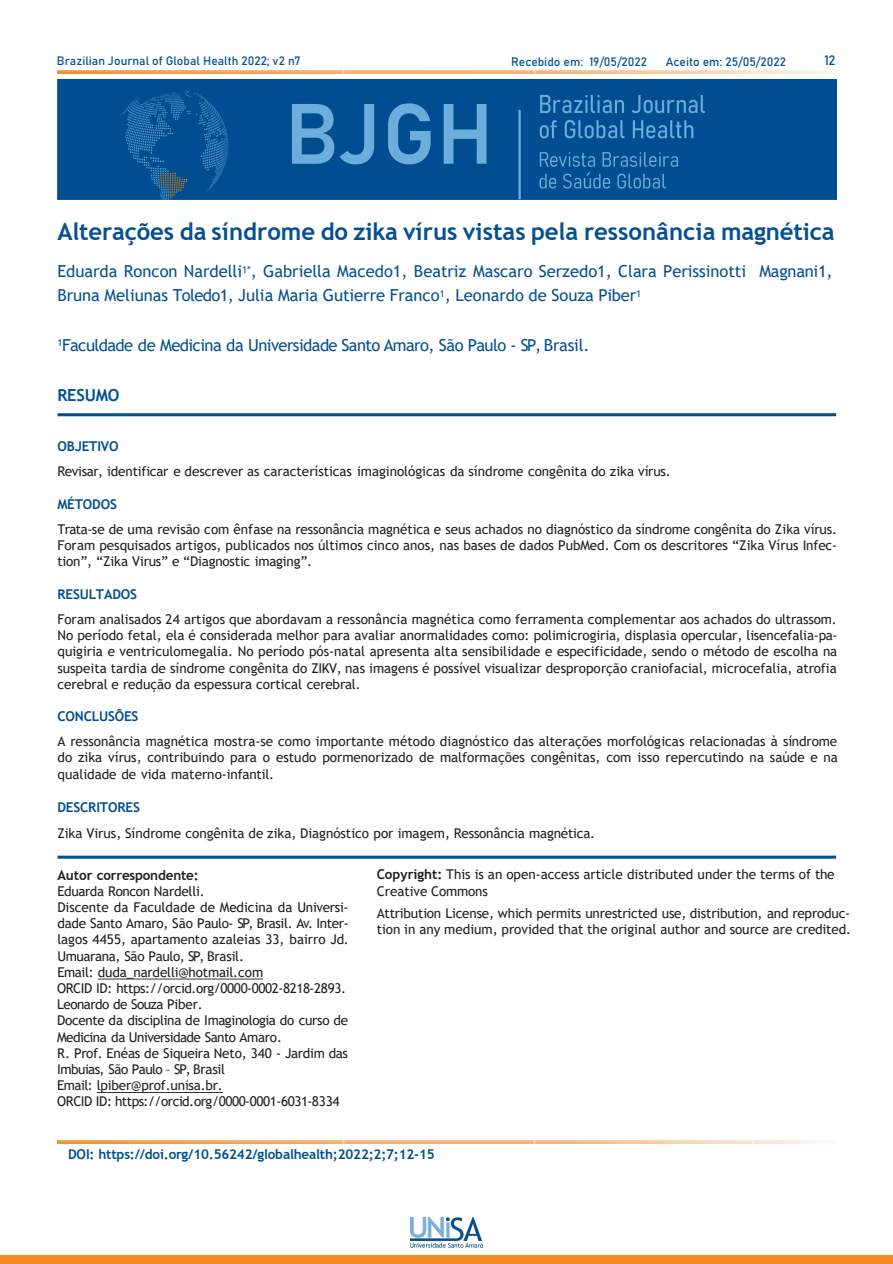
<style>
.page{position:relative;width:893px;height:1264px;background:#fff}
.page>*{position:absolute;margin:0;border:0;box-sizing:border-box;transform-origin:0 0}
.t1{font:700 24px "Trebuchet MS";color:#055090}
.t2{font:16.5px/24px "Trebuchet MS";letter-spacing:-.005em;color:#055090}
.t3{font:16.5px "Trebuchet MS";letter-spacing:-.035em;color:#055090}
.t4{font:700 16.5px "Trebuchet MS";letter-spacing:-.015em;color:#01508e}
.t5{font:13.5px/16.2px "Trebuchet MS";letter-spacing:-.01em;color:#231f20;text-align:justify}
.t6{font:13.5px/16.2px "Trebuchet MS";letter-spacing:-.03em;color:#231f20}
.t7{font:700 13.5px "Trebuchet MS";letter-spacing:-.015em;color:#01508e}
.t8{font:700 13.5px "Trebuchet MS";letter-spacing:-.015em;color:#231f20}
.t9{font:700 13.5px "Trebuchet MS";letter-spacing:-.01em;color:#01508d}
.t10{font:13.5px "Bahnschrift";color:#01508e}
.t11{font:12px "Bahnschrift";color:#055090}
.s1{font-weight:700}
</style>
<div class="page">
<img style="left:57px;top:71px;width:771px;height:2px">
<div style="left:0;top:1254px;width:892px;height:9px;background:#f18d20"></div>
<img style="left:410px;top:1217px;width:73px;height:30px">
<svg style="left:98px;top:978px;width:165px;height:1px"></svg>
<hr style="left:58px;top:855px;width:778px;height:3px;background:#01508e">
<hr style="left:58px;top:413px;width:778px;height:3px;background:#01508e">
<img style="left:57px;top:79px;width:779px;height:120px">
<img style="left:57px;top:1140px;width:771px;height:3px">
<p class="t11" style="left:57px;top:52px;width:245px">Brazilian Journal of Global Health 2022; v2 n7</p>
<p class="t10" style="left:824px;top:50px;width:13px">12</p>
<p class="t11" style="left:511px;top:53px;width:138px">Recebido em: 19/05/2022</p>
<p class="t11" style="left:665px;top:53px;width:121px">Aceito em: 25/05/2022</p>
<p class="t1" style="left:57px;top:216px;width:778px">Alterações da síndrome do zika vírus vistas pela ressonância magnética</p>
<p class="t2" style="left:57px;top:259px;width:776px">Eduarda Roncon Nardelli<sup>1*</sup>, Gabriella Macedo1, Beatriz Mascaro Serzedo1, Clara Perissinotti Magnani1,<br>Bruna Meliunas Toledo1, Julia Maria Gutierre Franco<sup>1</sup>, Leonardo de Souza Piber<sup>1</sup></p>
<p class="t3" style="left:57px;top:334px;width:533px"><sup>1</sup>Faculdade de Medicina da Universidade Santo Amaro, São Paulo - SP, Brasil.</p>
<p class="t4" style="left:57px;top:385px;width:64px">RESUMO</p>
<p class="t9" style="left:57px;top:438px;width:63px">OBJETIVO</p>
<p class="t5" style="left:57px;top:463px;width:614px">Revisar, identificar e descrever as características imaginológicas da síndrome congênita do zika vírus.</p>
<p class="t7" style="left:57px;top:495px;width:61px">MÉTODOS</p>
<p class="t5" style="left:57px;top:521px;width:781px">Trata-se de uma revisão com ênfase na ressonância magnética e seus achados no diagnóstico da síndrome congênita do Zika vírus.<br>Foram pesquisados artigos, publicados nos últimos cinco anos, nas bases de dados PubMed. Com os descritores “Zika Vírus Infec&shy;tion”, “Zika Virus” e “Diagnostic imaging”.</p>
<p class="t7" style="left:57px;top:585px;width:81px">RESULTADOS</p>
<p class="t5" style="left:57px;top:611px;width:781px">Foram analisados 24 artigos que abordavam a ressonância magnética como ferramenta complementar aos achados do ultrassom.<br>No período fetal, ela é considerada melhor para avaliar anormalidades como: polimicrogiria, displasia opercular, lisencefalia-pa&shy;quigiria e ventriculomegalia. No período pós-natal apresenta alta sensibilidade e especificidade, sendo o método de escolha na suspeita tardia de síndrome congênita do ZIKV, nas imagens é possível visualizar desproporção craniofacial, microcefalia, atrofia cerebral e redução da espessura cortical cerebral.</p>
<p class="t7" style="left:57px;top:708px;width:83px">CONCLUSÕES</p>
<p class="t5" style="left:57px;top:732px;width:781px">A ressonância magnética mostra-se como importante método diagnóstico das alterações morfológicas relacionadas à síndrome do zika vírus, contribuindo para o estudo pormenorizado de malformações congênitas, com isso repercutindo na saúde e na qualidade de vida materno-infantil.</p>
<p class="t7" style="left:57px;top:799px;width:84px">DESCRITORES</p>
<p class="t5" style="left:57px;top:824px;width:539px">Zika Virus, Síndrome congênita de zika, Diagnóstico por imagem, Ressonância magnética.</p>
<p class="t8" style="left:57px;top:866px;width:143px">Autor correspondente:</p>
<p class="t5" style="left:57px;top:882px;width:149px">Eduarda Roncon Nardelli.</p>
<p class="t5" style="left:57px;top:898px;width:293px">Discente da Faculdade de Medicina da Universi&shy;dade Santo Amaro, São Paulo- SP, Brasil. Av. Inter&shy;lagos 4455, apartamento azaleias 33, bairro Jd.<br>Umuarana, São Paulo, SP, Brasil.</p>
<p class="t5" style="left:57px;top:963px;width:207px">Email: duda_nardelli@hotmail.com</p>
<p class="t6" style="left:57px;top:979px;width:290px">ORCID ID: https://orcid.org/0000-0002-8218-2893.<br>Leonardo de Souza Piber.</p>
<p class="t6" style="left:57px;top:1012px;width:292px">Docente da disciplina de Imaginologia do curso de<br>Medicina da Universidade Santo Amaro.</p>
<p class="t5" style="left:57px;top:1044px;width:292px">R. Prof. Enéas de Siqueira Neto, 340 - Jardim das<br>Imbuias, São Paulo – SP, Brasil</p>
<p class="t5" style="left:57px;top:1076px;width:167px">Email: lpiber@prof.unisa.br.</p>
<p class="t6" style="left:57px;top:1093px;width:284px">ORCID ID: https://orcid.org/0000-0001-6031-8334</p>
<p class="t5" style="left:376px;top:866px;width:459px"><span class="s1">Copyright:</span> This is an open-access article distributed under the terms of the<br>Creative Commons</p>
<p class="t5" style="left:376px;top:904px;width:476px">Attribution License, which permits unrestricted use, distribution, and reproduc&shy;tion in any medium, provided that the original author and source are credited.</p>
<p class="t7" style="left:68px;top:1145px;width:368px">DOI: https://doi.org/10.56242/globalhealth;2022;2;7;12-15</p>
</div>
